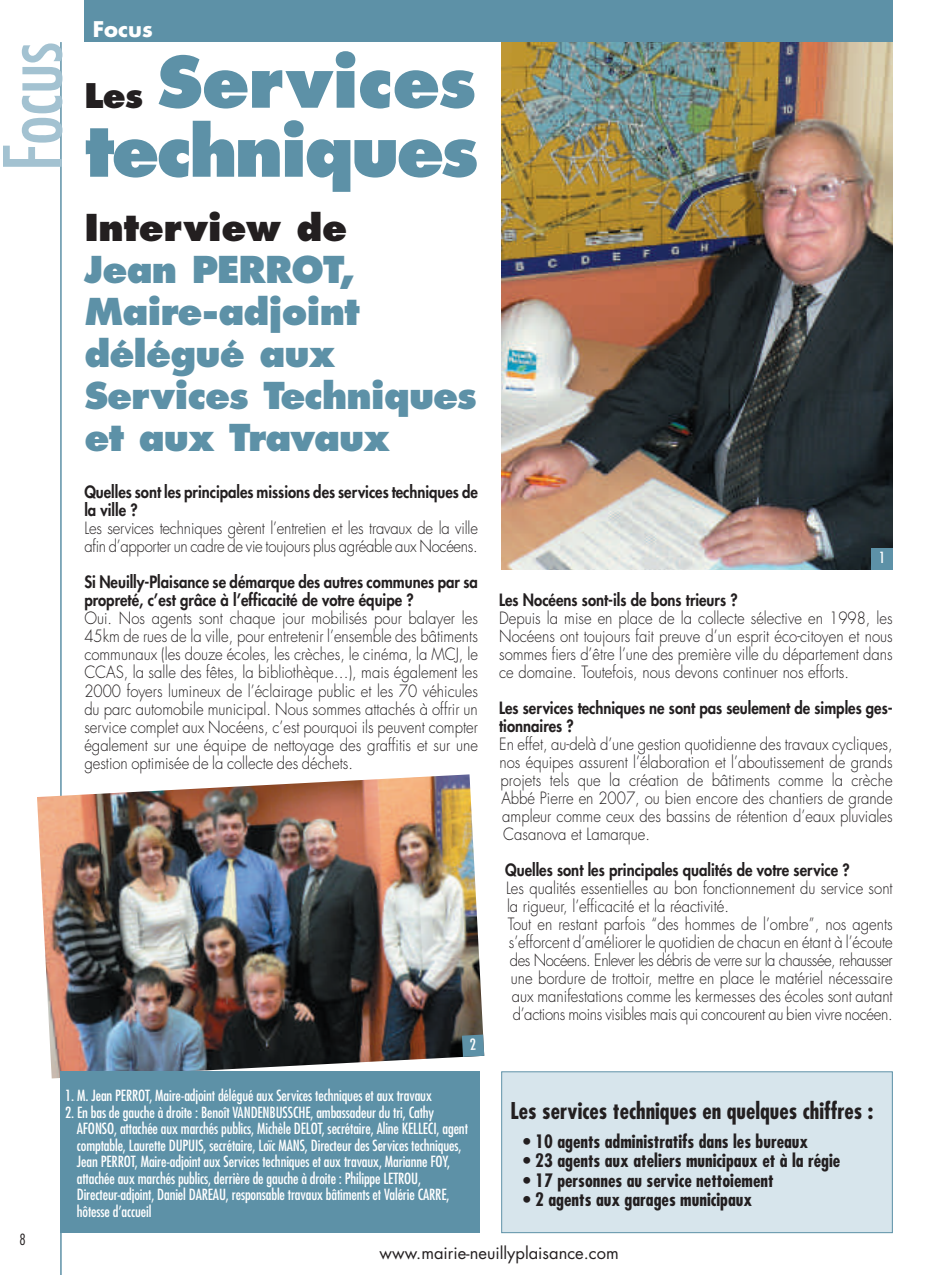
<style>
.page{position:relative;width:935px;height:1275px;background:#fff}
.page>*{position:absolute;margin:0;border:0;box-sizing:border-box;transform-origin:0 0}
.t1{font:condensed 78px "Futura";color:#a3c2d1}
.t2{font:800 69px/69px "Futura";letter-spacing:-.04em;color:#5d91a7}
.t3{font:800 36px/42px "Futura";letter-spacing:-.025em;color:#5d91a7}
.t4{font:800 36px "Futura";letter-spacing:-.01em;color:#231f20}
.t5{font:700 condensed 22.5px "Futura";color:#231f20}
.t6{font:700 21px "Futura";color:#fff}
.t7{font:700 condensed 18px "Futura";color:#231f20}
.t8{font:300 16.5px/18px "Futura";color:#231f20;text-align:justify;scale:.9 1}
.t9{font:800 16.5px/18px "Futura";color:#231f20;scale:.9 1}
.t10{font:300 16.5px "Futura";letter-spacing:-.03em;color:#231f20;scale:.9 1}
.t11{font:300 16.5px "Futura";letter-spacing:-.02em;color:#231f20;scale:.9 1}
.t12{font:16.5px "Futura";color:#231f20}
.t13{font:condensed 15px/16.5px "Futura";letter-spacing:-.01em;color:#fff}
.t14{font:300 condensed 15px "Futura";color:#231f20}
.s1{font-size:33px;color:#231f20}
</style>
<div class="page">
<hr style="left:60px;top:42px;width:2px;height:1233px;background:#5d91a7">
<img style="left:37px;top:774px;width:447px;height:304px">
<div style="left:61px;top:1071px;width:419px;height:162px;background:#5d91a7"></div>
<img style="left:501px;top:42px;width:391px;height:527px">
<div style="left:84px;top:0;width:808px;height:42px;background:#5d91a7"></div>
<div style="left:871px;top:548px;width:21px;height:21px;background:#5d91a7"></div>
<div style="left:501px;top:1071px;width:391px;height:161px;background:#d7e5ec"></div>
<div style="left:501px;top:1071px;width:391px;height:162px;border:1px solid #5d91a7"></div>
<svg style="left:462px;top:1034px;width:22px;height:23px"></svg>
<h1 class="t1" style="left:-4px;top:172px;width:131px;rotate:-90deg">Focus</h1>
<p class="t6" style="left:93px;top:19px;width:62px">Focus</p>
<h2 class="t2" style="left:84px;top:54px;width:395px"><span class="s1">Les</span> Services techniques</h2>
<h3 class="t4" style="left:84px;top:212px;width:264px">Interview de</h3>
<h3 class="t3" style="left:84px;top:253px;width:394px">Jean PERROT,<br>Maire-adjoint délégué aux<br>Services Techniques et aux Travaux</h3>
<p class="t9" style="left:84px;top:484px;width:438px">Quelles sont les principales missions des services techniques de la ville ?</p>
<p class="t8" style="left:84px;top:521px;width:439px">Les services techniques gèrent l’entretien et les travaux de la ville afin d’apporter un cadre de vie toujours plus agréable aux Nocéens.</p>
<p class="t9" style="left:84px;top:574px;width:439px">Si Neuilly-Plaisance se démarque des autres communes par sa propreté, c’est grâce à l’efficacité de votre équipe ?</p>
<p class="t8" style="left:84px;top:611px;width:439px">Oui. Nos agents sont chaque jour mobilisés pour balayer les 45km de rues de la ville, pour entretenir l’ensemble des bâtiments communaux (les douze écoles, les crèches, le cinéma, la MCJ, le CCAS, la salle des fêtes, la bibliothèque…), mais également les 2000 foyers lumineux de l’éclairage public et les 70 véhicules du parc automobile municipal. Nous sommes attachés à offrir un service complet aux Nocéens, c’est pourquoi ils peuvent compter également sur une équipe de nettoyage des graffitis et sur une gestion optimisée de la collecte des déchets.</p>
<p class="t13" style="left:878px;top:550px;width:8px">1</p>
<p class="t9" style="left:499px;top:592px;width:266px">Les Nocéens sont-ils de bons trieurs ?</p>
<p class="t8" style="left:499px;top:610px;width:439px">Depuis la mise en place de la collecte sélective en 1998, les Nocéens ont toujours fait preuve d’un esprit éco-citoyen et nous sommes fiers d’être l’une des première ville du département dans ce domaine. Toutefois, nous devons continuer nos efforts.</p>
<p class="t9" style="left:499px;top:700px;width:439px">Les services techniques ne sont pas seulement de simples ges&shy;tionnaires ?</p>
<p class="t8" style="left:499px;top:736px;width:439px">En effet, au-delà d’une gestion quotidienne des travaux cycliques, nos équipes assurent l’élaboration et l’aboutissement de grands projets tels que la création de bâtiments comme la crèche Abbé Pierre en 2007, ou bien encore des chantiers de grande ampleur comme ceux des bassins de rétention d’eaux pluviales Casanova et Lamarque.</p>
<p class="t9" style="left:505px;top:862px;width:384px">Quelles sont les principales qualités de votre service ?</p>
<p class="t8" style="left:506px;top:880px;width:431px">Les qualités essentielles au bon fonctionnement du service sont</p>
<p class="t8" style="left:507px;top:898px;width:248px">la rigueur, l’efficacité et la réactivité.</p>
<p class="t8" style="left:508px;top:916px;width:429px">Tout en restant parfois “des hommes de l’ombre”, nos agents</p>
<p class="t8" style="left:509px;top:934px;width:428px">s’efforcent d’améliorer le quotidien de chacun en étant à l’écoute</p>
<p class="t10" style="left:510px;top:952px;width:427px">des Nocéens. Enlever les débris de verre sur la chaussée, rehausser</p>
<p class="t8" style="left:510px;top:970px;width:426px">une bordure de trottoir, mettre en place le matériel nécessaire</p>
<p class="t8" style="left:511px;top:988px;width:425px">aux manifestations comme les kermesses des écoles sont autant</p>
<p class="t11" style="left:512px;top:1006px;width:423px">d’actions moins visibles mais qui concourent au bien vivre nocéen.</p>
<p class="t14" style="left:19px;top:1232px;width:8px">8</p>
<p class="t13" style="left:65px;top:1088px;width:368px">1. M. Jean PERROT, Maire-adjoint délégué aux Services techniques et aux travaux</p>
<p class="t13" style="left:77px;top:1104px;width:392px;text-indent:-12px">2. En bas de gauche à droite : Benoît VANDENBUSSCHE, ambassadeur du tri, Cathy AFONSO, attachée aux marchés publics, Michèle DELOT, secrétaire, Aline KELLECI, agent comptable, Laurette DUPUIS, secrétaire, Loïc MANS, Directeur des Services techniques, Jean PERROT, Maire-adjoint aux Services techniques et aux travaux, Marianne FOY, attachée aux marchés publics, derrière de gauche à droite : Philippe LETROU, Directeur-adjoint, Daniel DAREAU, responsable travaux bâtiments et Valérie CARRE, hôtesse d’accueil</p>
<h3 class="t5" style="left:510px;top:1101px;width:364px">Les services techniques en quelques chiffres :</h3>
<p class="t7" style="left:523px;top:1133px;width:286px">• 10 agents administratifs dans les bureaux</p>
<p class="t7" style="left:523px;top:1152px;width:318px">• 23 agents aux ateliers municipaux et à la régie</p>
<p class="t7" style="left:523px;top:1172px;width:252px">• 17 personnes au service nettoiement</p>
<p class="t7" style="left:523px;top:1191px;width:230px">• 2 agents aux garages municipaux</p>
<p class="t12" style="left:379px;top:1245px;width:241px">www.mairie-neuillyplaisance.com</p>
</div>
